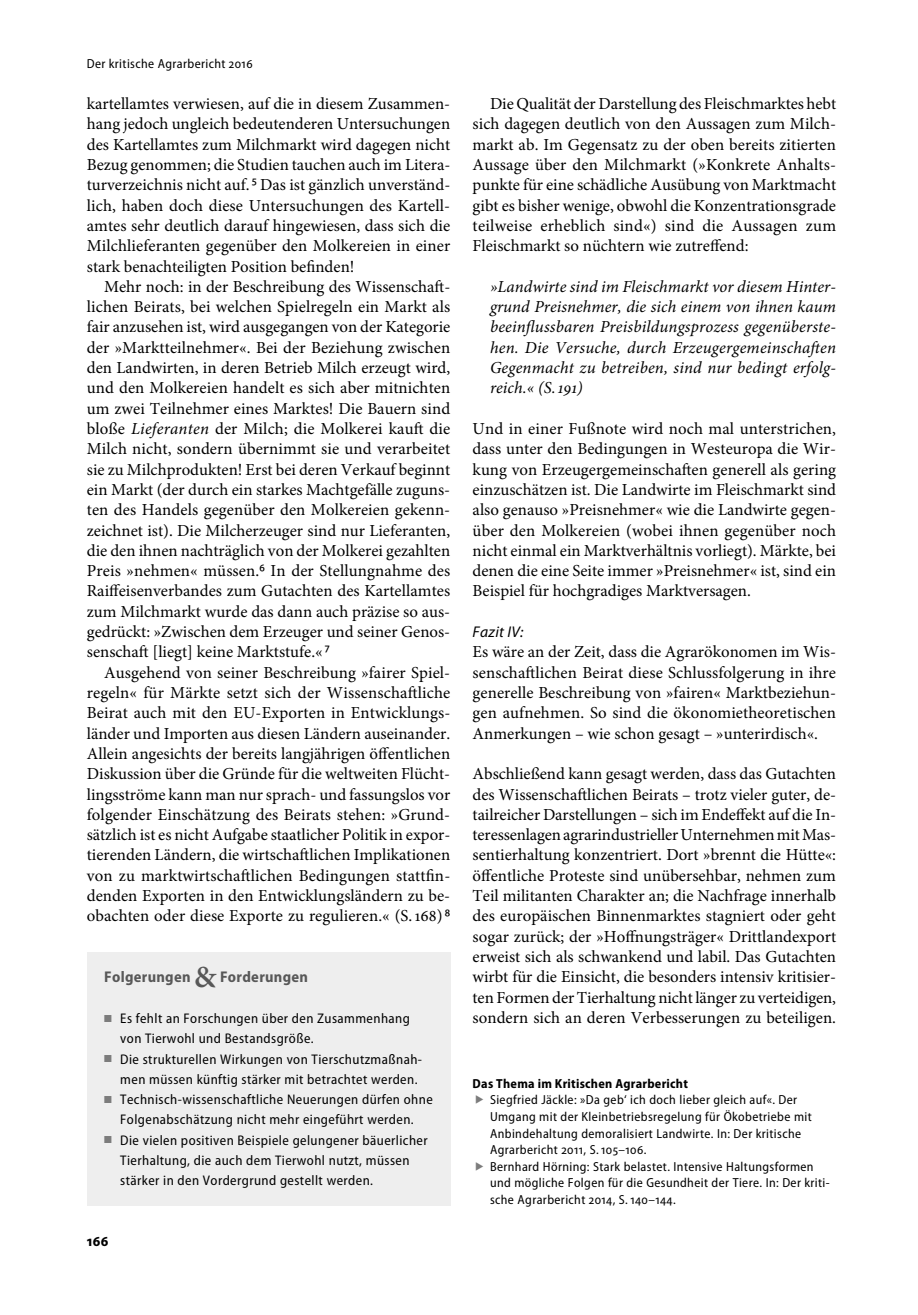
<style>
.page{position:relative;width:918px;height:1315px;background:#fff}
.page>*{position:absolute;margin:0;border:0;box-sizing:border-box;transform-origin:0 0}
.t1{font:16.8px/20.3px "Minion Pro";color:#000;text-align:justify}
.t2{font:italic 16.8px/20.3px "Minion Pro";letter-spacing:.01em;color:#000;text-align:justify}
.t3{font:700 semi-condensed 15.58px "Myriad Pro";letter-spacing:.02em;color:#585858}
.t4{font:italic 15.58px "Myriad Pro";letter-spacing:.02em;color:#000}
.t5{font:700 semi-condensed 14.88px "Myriad Pro";color:#000}
.t6{font:semi-condensed 14px/20.3px "Myriad Pro";letter-spacing:.03em;color:#000}
.t7{font:semi-condensed 13.12px/16.6px "Myriad Pro";letter-spacing:.03em;color:#000}
.t8{font:700 semi-condensed 13.12px "Myriad Pro";letter-spacing:.02em;color:#000}
.s1{font-family:"Myriad Pro";font-stretch:semi-condensed;font-size:17.5px}
.s2{font-style:italic}
.s3{font-family:"Minion Pro";font-weight:600;font-stretch:normal;font-size:30.8px}
.s4{color:#7c7c7c}
</style>
<div class="page">
<div style="left:87px;top:952px;width:363px;height:253px;background:#eee"></div>
<p class="t7" style="left:87px;top:57px;width:167px">Der kritische Agrarbericht 2016</p>
<p class="t1" style="left:87px;top:95px;width:365px">kartellamtes verwiesen, auf die in diesem Zusammen&shy;hang jedoch ungleich bedeutenderen Untersuchungen des Kartellamtes zum Milchmarkt wird dagegen nicht Bezug genommen; die Studien tauchen auch im Litera&shy;turverzeichnis nicht auf. <span class="s1">⁵</span> Das ist gänzlich unverständ&shy;lich, haben doch diese Untersuchungen des Kartell&shy;amtes sehr deutlich darauf hingewiesen, dass sich die Milchlieferanten gegenüber den Molkereien in einer stark benachteiligten Position befinden!</p>
<p class="t1" style="left:87px;top:278px;width:365px;text-indent:17px">Mehr noch: in der Beschreibung des Wissenschaft&shy;lichen Beirats, bei welchen Spielregeln ein Markt als fair anzusehen ist, wird ausgegangen von der Kategorie der »Marktteilnehmer«. Bei der Beziehung zwischen den Landwirten, in deren Betrieb Milch erzeugt wird, und den Molkereien handelt es sich aber mitnichten um zwei Teilnehmer eines Marktes! Die Bauern sind bloße <span class="s2">Lieferanten</span> der Milch; die Molkerei kauft die Milch nicht, sondern übernimmt sie und verarbeitet sie zu Milchprodukten! Erst bei deren Verkauf beginnt ein Markt (der durch ein starkes Machtgefälle zuguns&shy;ten des Handels gegenüber den Molkereien gekenn&shy;zeichnet ist). Die Milcherzeuger sind nur Lieferanten, die den ihnen nachträglich von der Molkerei gezahlten Preis »nehmen« müssen.<span class="s1">⁶</span> In der Stellungnahme des Raiffeisenverbandes zum Gutachten des Kartellamtes zum Milchmarkt wurde das dann auch präzise so aus&shy;gedrückt: »Zwischen dem Erzeuger und seiner Genos&shy;senschaft [liegt] keine Marktstufe.« <span class="s1">⁷</span></p>
<p class="t1" style="left:87px;top:664px;width:365px;text-indent:17px">Ausgehend von seiner Beschreibung »fairer Spiel&shy;regeln« für Märkte setzt sich der Wissenschaftliche Beirat auch mit den EU-Exporten in Entwicklungs&shy;länder und Importen aus diesen Ländern auseinander.<br>Allein angesichts der bereits langjährigen öffentlichen Diskus sion über die Gründe für die weltweiten Flücht&shy;lingsströme kann man nur sprach- und fassungslos vor folgender Einschätzung des Beirats stehen: »Grund&shy;sätzlich ist es nicht Aufgabe staatlicher Politik in expor&shy;tierenden Ländern, die wirtschaftlichen Implika tionen von zu marktwirtschaftlichen Bedingungen stattfin&shy;denden Exporten in den Entwicklungsländern zu be&shy;obachten oder diese Exporte zu regulieren.« (S. 168) <span class="s1">⁸</span></p>
<p class="t3" style="left:104px;top:971px;width:205px">Folgerungen <span class="s3">&amp;</span> Forderungen</p>
<p class="t6" style="left:120px;top:1009px;width:291px;text-indent:-16px"><span class="s4">■</span> Es fehlt an Forschungen über den Zusammenhang von Tierwohl und Bestandsgröße.</p>
<p class="t6" style="left:120px;top:1050px;width:303px;text-indent:-16px"><span class="s4">■</span> Die strukturellen Wirkungen von Tierschutzmaßnah&shy;men müssen künftig stärker mit betrachtet werden.</p>
<p class="t6" style="left:104px;top:1090px;width:330px;text-align:center"><span class="s4">■</span> Technisch-wissenschaftliche Neuerungen dürfen ohne<br>Folgenabschätzung nicht mehr eingeführt werden.</p>
<p class="t6" style="left:120px;top:1131px;width:309px;text-indent:-16px"><span class="s4">■</span> Die vielen positiven Beispiele gelungener bäuerlicher<br>Tierhaltung, die auch dem Tierwohl nutzt, müssen stärker in den Vordergrund gestellt werden.</p>
<p class="t5" style="left:87px;top:1235px;width:23px">166</p>
<p class="t1" style="left:473px;top:95px;width:365px;text-indent:17px">Die Qualität der Darstellung des Fleischmarktes hebt sich dagegen deutlich von den Aussagen zum Milch&shy;markt ab. Im Gegensatz zu der oben bereits zitierten Aussage über den Milchmarkt (»Konkrete Anhalts&shy;punkte für eine schädliche Ausübung von Marktmacht gibt es bisher wenige, obwohl die Konzentra tionsgrade teilweise erheblich sind«) sind die Aussagen zum Fleischmarkt so nüchtern wie zutreffend:</p>
<p class="t2" style="left:490px;top:278px;width:348px">»Landwirte sind im Fleischmarkt vor diesem Hinter&shy;grund Preisnehmer, die sich einem von ihnen kaum beeinflussbaren Preisbildungsprozess gegenüberste&shy;hen. Die Versuche, durch Erzeugergemeinschaften Gegenmacht zu betreiben, sind nur bedingt erfolg&shy;reich.« (S. 191)</p>
<p class="t1" style="left:473px;top:420px;width:365px">Und in einer Fußnote wird noch mal unterstrichen, dass unter den Bedingungen in Westeuropa die Wir&shy;kung von Erzeugergemeinschaften generell als gering einzuschätzen ist. Die Landwirte im Fleischmarkt sind also genauso »Preisnehmer« wie die Landwirte gegen&shy;über den Molkereien (wobei ihnen gegenüber noch nicht einmal ein Marktverhältnis vorliegt). Märkte, bei denen die eine Seite immer »Preisnehmer« ist, sind ein Beispiel für hochgradiges Marktversagen.</p>
<p class="t4" style="left:472px;top:626px;width:52px">Fazit IV:</p>
<p class="t1" style="left:472px;top:643px;width:365px">Es wäre an der Zeit, dass die Agrarökonomen im Wis&shy;senschaftlichen Beirat diese Schlussfolgerung in ihre generelle Beschreibung von »fairen« Marktbeziehun&shy;gen aufnehmen. So sind die ökonomietheoretischen Anmerkungen – wie schon gesagt – »unterirdisch«.</p>
<p class="t1" style="left:472px;top:765px;width:365px">Abschließend kann gesagt werden, dass das Gutachten des Wissenschaftlichen Beirats – trotz vieler guter, de&shy;tailreicher Darstellungen – sich im Endeffekt auf die In&shy;teressenlagen agrarindustrieller Unternehmen mit Mas&shy;sentierhaltung konzentriert. Dort »brennt die Hütte«: öffentliche Proteste sind unübersehbar, nehmen zum Teil militanten Charakter an; die Nachfrage innerhalb des europäischen Binnenmarktes stagniert oder geht sogar zurück; der »Hoffnungsträger« Drittlandexport erweist sich als schwankend und labil. Das Gutachten wirbt für die Einsicht, die besonders intensiv kritisier&shy;ten Formen der Tierhaltung nicht länger zu verteidigen, sondern sich an deren Verbesserungen zu beteiligen.</p>
<p class="t8" style="left:472px;top:1078px;width:217px">Das Thema im Kritischen Agrarbericht</p>
<p class="t7" style="left:490px;top:1093px;width:341px">Siegfried Jäckle: »Da geb‘ ich doch lieber gleich auf«. Der Umgang mit der Kleinbetriebsregelung für Ökobetriebe mit Anbindehaltung demoralisiert Landwirte. In: Der kritische Agrarbericht 2011, S. 105–106.<br>Bernhard Hörning: Stark belastet. Intensive Haltungsformen und mögliche Folgen für die Gesundheit der Tiere. In: Der kriti&shy;sche Agrarbericht 2014, S. 140–144.</p>
</div>
